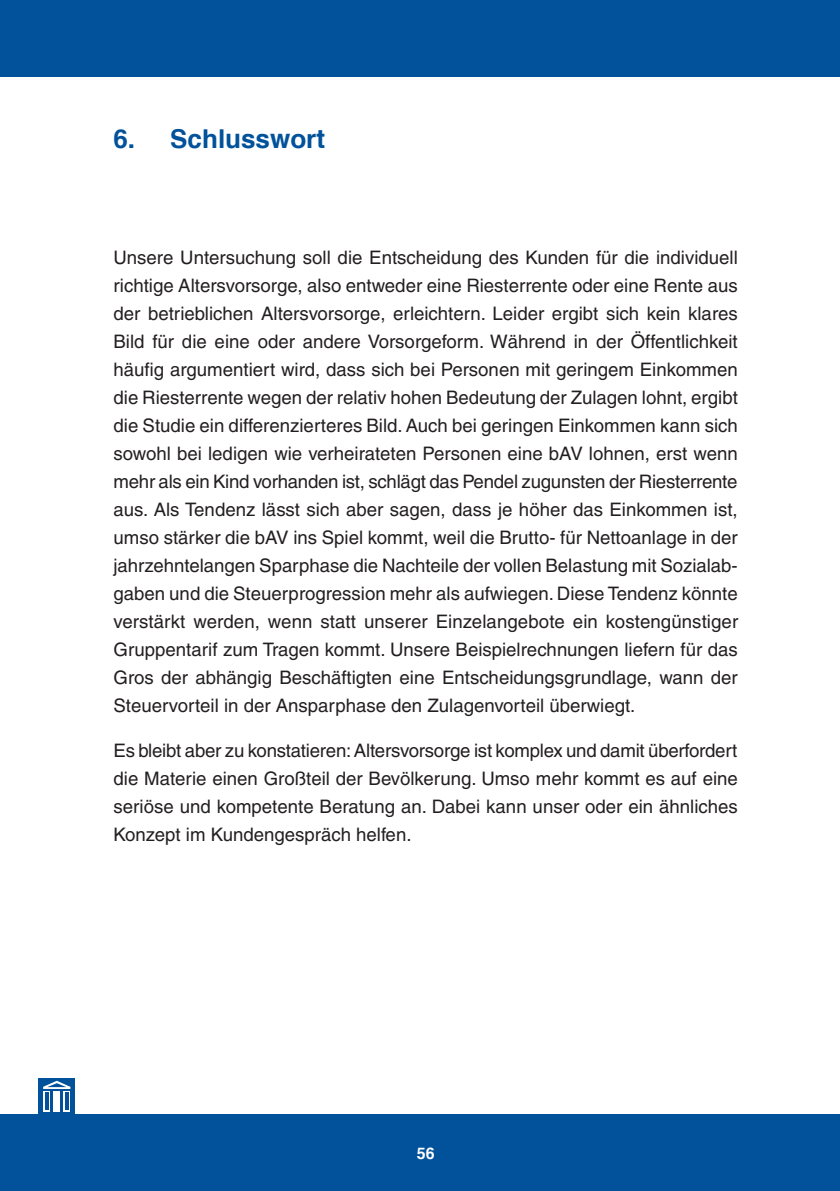
<style>
.page{position:relative;width:840px;height:1191px;background:#fff}
.page>*{position:absolute;margin:0;border:0;box-sizing:border-box;transform-origin:0 0}
.t1{font:700 26px "Helvetica";color:#01529b}
.t2{font:18.6px/28px "Helvetica";color:#231f20;text-align:justify}
.t3{font:700 16px "Helvetica";color:#fff}
</style>
<div class="page">
<div style="left:0;top:0;width:839px;height:76px;background:#01529b"></div>
<div style="left:0;top:1114px;width:839px;height:77px;background:#01529b"></div>
<div style="left:38px;top:1078px;width:37px;height:36px;background:#01529b"></div>
<svg style="left:43px;top:1091px;width:7px;height:20px"></svg>
<div style="left:53px;top:1091px;width:7px;height:20px;background:#fff"></div>
<svg style="left:63px;top:1091px;width:7px;height:20px"></svg>
<hr style="left:45px;top:1092px;width:3px;height:17px;background:#01529b">
<hr style="left:65px;top:1092px;width:4px;height:17px;background:#01529b">
<svg style="left:43px;top:1080px;width:27px;height:9px"></svg>
<h1 class="t1" style="left:113px;top:123px;width:213px">6. Schlusswort</h1>
<p class="t2" style="left:113px;top:243px;width:626px">Unsere Untersuchung soll die Entscheidung des Kunden für die individuell richtige Altersvorsorge, also entweder eine Riesterrente oder eine Rente aus der betrieblichen Altersvorsorge, erleichtern. Leider ergibt sich kein klares Bild für die eine oder andere Vorsorgeform. Während in der Öffentlichkeit häufig argumentiert wird, dass sich bei Personen mit geringem Einkommen die Riesterrente wegen der relativ hohen Bedeutung der Zulagen lohnt, ergibt die Studie ein differenzierteres Bild. Auch bei geringen Einkommen kann sich sowohl bei ledigen wie verheirateten Personen eine bAV lohnen, erst wenn mehr als ein Kind vorhanden ist, schlägt das Pendel zugunsten der Riesterrente aus. Als Tendenz lässt sich aber sagen, dass je höher das Einkommen ist, umso stärker die bAV ins Spiel kommt, weil die Brutto- für Nettoanlage in der jahrzehntelangen Sparphase die Nachteile der vollen Belastung mit Sozialab&shy;gaben und die Steuerprogression mehr als aufwiegen. Diese Tendenz könnte verstärkt werden, wenn statt unserer Einzelangebote ein kostengünstiger Gruppentarif zum Tragen kommt. Unsere Beispielrechnungen liefern für das Gros der abhängig Beschäftigten eine Entscheidungsgrundlage, wann der Steuervorteil in der Ansparphase den Zulagenvorteil überwiegt.</p>
<p class="t2" style="left:113px;top:736px;width:625px">Es bleibt aber zu konstatieren: Altersvorsorge ist komplex und damit überfordert die Materie einen Großteil der Bevölkerung. Umso mehr kommt es auf eine seriöse und kompetente Beratung an. Dabei kann unser oder ein ähnliches Konzept im Kundengespräch helfen.</p>
<p class="t3" style="left:416px;top:1143px;width:19px">56</p>
</div>
